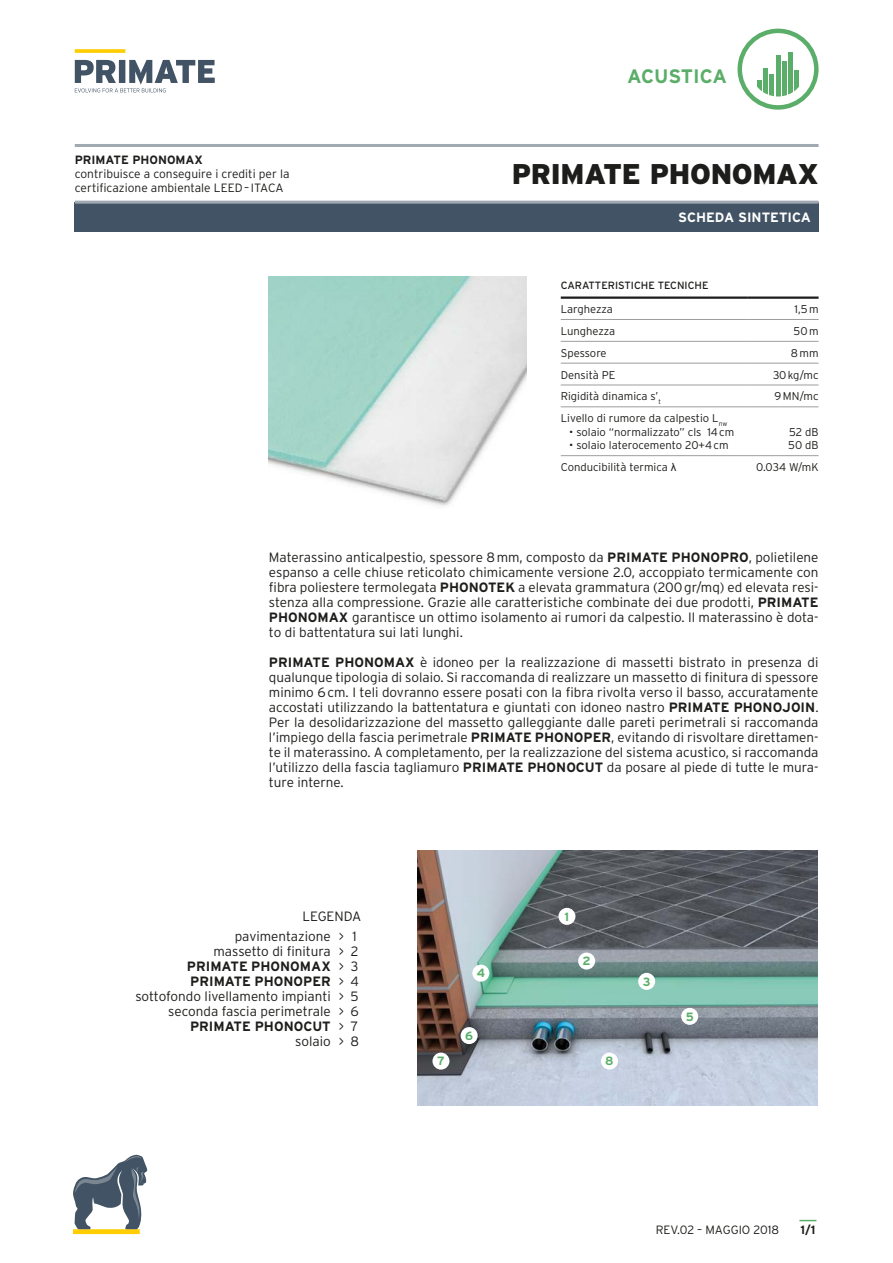
<style>
.page{position:relative;width:893px;height:1263px;background:#fff}
.page>*{position:absolute;margin:0;border:0;box-sizing:border-box;transform-origin:0 0}
.t1{font:900 28.5px "Interstate";letter-spacing:-.01em;color:#1d1d1b}
.t2{font:700 19.5px "Interstate";letter-spacing:-.01em;color:#5bae69}
.t3{font:300 13.5px/15px "Interstate";color:#1d1d1b;text-align:justify}
.t4{font:700 13.5px "Interstate";color:#1d1d1b}
.t5{font:700 13.5px "Interstate";color:#fff}
.t6{font:300 12px/14.4px "Interstate";color:#1d1d1b}
.t7{font:700 12px "Interstate";color:#1d1d1b}
.t8{font:700 12px "Interstate";color:#5bae69}
.t9{font:300 11.25px/13.5px "Interstate";color:#1d1d1b}
.t10{font:10.5px "Interstate";color:#1d1d1b}
.s1{font-family:"Arial";font-weight:400}
.s2{font-weight:700}
</style>
<div class="page">
<div style="left:74px;top:202px;width:745px;height:30px;background:#415364"></div>
<hr style="left:75px;top:201px;width:744px;height:3px;background:#a0a9b1">
<hr style="left:75px;top:144px;width:744px;height:3px;background:#a0a9b1">
<svg style="left:75px;top:49px;width:50px;height:4px"></svg>
<svg style="left:75px;top:60px;width:140px;height:32px"></svg>
<div style="left:737px;top:29px;width:82px;height:81px;border:4px solid #5bae69;border-radius:50%"></div>
<svg style="left:757px;top:80px;width:5px;height:11px"></svg>
<div style="left:763px;top:69px;width:5px;height:28px;background:#5bae69"></div>
<hr style="left:770px;top:74px;width:4px;height:23px;background:#5bae69">
<hr style="left:776px;top:55px;width:4px;height:42px;background:#5bae69">
<hr style="left:782px;top:61px;width:4px;height:36px;background:#5bae69">
<div style="left:788px;top:53px;width:5px;height:44px;background:#5bae69"></div>
<svg style="left:794px;top:70px;width:5px;height:22px"></svg>
<img style="left:269px;top:276px;width:258px;height:230px">
<img style="left:418px;top:850px;width:399px;height:256px">
<div style="left:558px;top:908px;width:17px;height:17px;background:#fff;border-radius:50%"></div>
<div style="left:578px;top:952px;width:17px;height:17px;background:#fff;border-radius:50%"></div>
<div style="left:638px;top:973px;width:17px;height:17px;background:#fff;border-radius:50%"></div>
<div style="left:472px;top:965px;width:17px;height:17px;background:#fff;border-radius:50%"></div>
<div style="left:681px;top:1008px;width:17px;height:17px;background:#fff;border-radius:50%"></div>
<div style="left:461px;top:1027px;width:17px;height:17px;background:#fff;border-radius:50%"></div>
<div style="left:432px;top:1052px;width:17px;height:17px;background:#fff;border-radius:50%"></div>
<div style="left:601px;top:1052px;width:17px;height:17px;background:#fff;border-radius:50%"></div>
<hr style="left:561px;top:296px;width:187px;height:3px;background:#1d1d1b">
<hr style="left:748px;top:296px;width:71px;height:3px;background:#1d1d1b">
<hr style="left:561px;top:319px;width:187px;height:1px;background:#9d9d9c">
<hr style="left:748px;top:319px;width:71px;height:1px;background:#9d9d9c">
<hr style="left:561px;top:341px;width:187px;height:1px;background:#9d9d9c">
<hr style="left:748px;top:341px;width:71px;height:1px;background:#9d9d9c">
<hr style="left:561px;top:363px;width:187px;height:1px;background:#9d9d9c">
<hr style="left:748px;top:363px;width:71px;height:1px;background:#9d9d9c">
<hr style="left:561px;top:385px;width:187px;height:1px;background:#9d9d9c">
<hr style="left:748px;top:385px;width:71px;height:1px;background:#9d9d9c">
<hr style="left:561px;top:406px;width:187px;height:1px;background:#9d9d9c">
<hr style="left:748px;top:406px;width:71px;height:1px;background:#9d9d9c">
<hr style="left:561px;top:455px;width:187px;height:1px;background:#9d9d9c">
<hr style="left:748px;top:455px;width:71px;height:1px;background:#9d9d9c">
<div style="left:73px;top:1229px;width:67px;height:5px;background:#ffcd00"></div>
<svg style="left:73px;top:1154px;width:75px;height:75px"></svg>
<svg style="left:799px;top:1220px;width:17px;height:1px"></svg>
<p class="t7" style="left:75px;top:153px;width:130px">PRIMATE PHONOMAX</p>
<p class="t6" style="left:75px;top:166px;width:216px">contribuisce a conseguire i crediti per la certificazione ambientale LEED– ITACA</p>
<h2 class="t2" style="left:627px;top:65px;width:102px">ACUSTICA</h2>
<h1 class="t1" style="left:512px;top:157px;width:308px">PRIMATE PHONOMAX</h1>
<p class="t5" style="left:678px;top:210px;width:134px">SCHEDA SINTETICA</p>
<p class="t10" style="left:561px;top:280px;width:149px">CARATTERISTICHE TECNICHE</p>
<p class="t9" style="left:561px;top:302px;width:54px">Larghezza</p>
<p class="t9" style="left:795px;top:302px;width:25px">1,5m</p>
<p class="t9" style="left:561px;top:324px;width:56px">Lunghezza</p>
<p class="t9" style="left:794px;top:324px;width:26px">50m</p>
<p class="t9" style="left:561px;top:346px;width:47px">Spessore</p>
<p class="t9" style="left:791px;top:346px;width:29px">8mm</p>
<p class="t9" style="left:561px;top:368px;width:56px">Densità PE</p>
<p class="t9" style="left:773px;top:368px;width:47px">30kg/mc</p>
<p class="t9" style="left:561px;top:390px;width:102px">Rigidità dinamica s’<sub>t</sub></p>
<p class="t9" style="left:774px;top:390px;width:46px">9MN/mc</p>
<p class="t9" style="left:561px;top:411px;width:168px">Livello di rumore da calpestio L<sub>nw</sub></p>
<p class="t9" style="left:569px;top:425px;width:167px">• solaio “normalizzato” cls 14cm</p>
<p class="t9" style="left:569px;top:438px;width:161px">• solaio laterocemento 20+4cm</p>
<p class="t9" style="left:788px;top:425px;width:32px">52 dB<br>50 dB</p>
<p class="t9" style="left:561px;top:460px;width:117px">Conducibilità termica <span class="s1">λ</span></p>
<p class="t9" style="left:756px;top:460px;width:64px">0.034 W/mK</p>
<p class="t3" style="left:269px;top:550px;width:551px;text-indent:451px"><span class="s2">PRO</span>, polietilene espanso a celle chiuse reticolato chimicamente versione 2.0, accoppiato termicamente con fibra poliestere termolegata <span class="s2">PHONO</span></p>
<p class="t3" style="left:269px;top:550px;width:423px">Materassino anticalpestio, spessore 8mm, composto da <span class="s2">PRIMATE PHONO</span></p>
<p class="t3" style="left:269px;top:580px;width:551px;text-indent:219px"><span class="s2">TEK</span> a elevata grammatura (200gr/mq) ed elevata resi&shy;stenza alla compressione. Grazie alle caratteristiche combinate dei due prodotti, <span class="s2">PRIMATE PHONO</span></p>
<p class="t3" style="left:269px;top:610px;width:551px;text-indent:49px"><span class="s2">MAX</span> garantisce un ottimo isolamento ai rumori da calpestio. Il materassino è dota&shy;to di battentatura sui lati lunghi.</p>
<p class="t4" style="left:269px;top:655px;width:86px">PRIMATE PHONO</p>
<p class="t3" style="left:269px;top:655px;width:551px;text-indent:115px"><span class="s2">MAX</span> è idoneo per la realizzazione di massetti bistrato in presenza di qualunque tipologia di solaio. Si raccomanda di realizzare un massetto di finitura di spessore minimo 6cm. I teli dovranno essere posati con la fibra rivolta verso il basso, accuratamente accostati utilizzando la battentatura e giuntati con idoneo nastro <span class="s2">PRIMATE PHONO</span></p>
<p class="t3" style="left:269px;top:700px;width:551px;text-indent:513px"><span class="s2">JOIN</span>.<br>Per la desolidarizzazione del massetto galleggiante dalle pareti perimetrali si raccomanda l’impiego della fascia perimetrale <span class="s2">PRIMATE PHONO</span></p>
<p class="t3" style="left:269px;top:730px;width:551px;text-indent:315px"><span class="s2">PER</span>, evitando di risvoltare direttamen&shy;te il materassino. A completamento, per la realizzazione del sistema acustico, si raccomanda l’utilizzo della fascia tagliamuro <span class="s2">PRIMATE PHONO</span></p>
<p class="t3" style="left:576px;top:760px;width:244px"><span class="s2">CUT</span> da posare al piede di tutte le mura-</p>
<p class="t3" style="left:269px;top:775px;width:76px">ture interne.</p>
<p class="t3" style="left:235px;top:907px;width:128px;line-height:19.4px;text-indent:68px">LEGENDA pavimentazione</p>
<p class="t3" style="left:213px;top:943px;width:119px">massetto di finitura</p>
<p class="t4" style="left:187px;top:958px;width:84px">PRIMATE PHONO</p>
<p class="t4" style="left:300px;top:958px;width:31px">MAX</p>
<p class="t4" style="left:190px;top:973px;width:84px">PRIMATE PHONO</p>
<p class="t4" style="left:303px;top:973px;width:29px">PER</p>
<p class="t3" style="left:135px;top:988px;width:197px;text-align:right">sottofondo livellamento impianti seconda fascia perimetrale</p>
<p class="t4" style="left:190px;top:1018px;width:85px">PRIMATE PHONO</p>
<p class="t4" style="left:303px;top:1018px;width:29px">CUT</p>
<p class="t3" style="left:295px;top:1033px;width:37px">solaio</p>
<p class="t3" style="left:339px;top:928px;width:7px">&gt; &gt; &gt; &gt; &gt; &gt; &gt; &gt;</p>
<p class="t3" style="left:350px;top:928px;width:10px;text-align:left">1<br>2<br>3<br>4<br>5<br>6<br>7<br>8</p>
<p class="t8" style="left:477px;top:966px;width:10px">4</p>
<p class="t8" style="left:465px;top:1029px;width:9px">6</p>
<p class="t8" style="left:565px;top:910px;width:6px">1</p>
<p class="t8" style="left:582px;top:954px;width:10px">2</p>
<p class="t8" style="left:437px;top:1054px;width:9px">7</p>
<p class="t8" style="left:605px;top:1054px;width:10px">8</p>
<p class="t8" style="left:643px;top:975px;width:9px">3</p>
<p class="t8" style="left:686px;top:1010px;width:10px">5</p>
<p class="t6" style="left:656px;top:1222px;width:125px">REV.02 – MAGGIO 2018</p>
<p class="t7" style="left:801px;top:1223px;width:16px">1/1</p>
</div>
